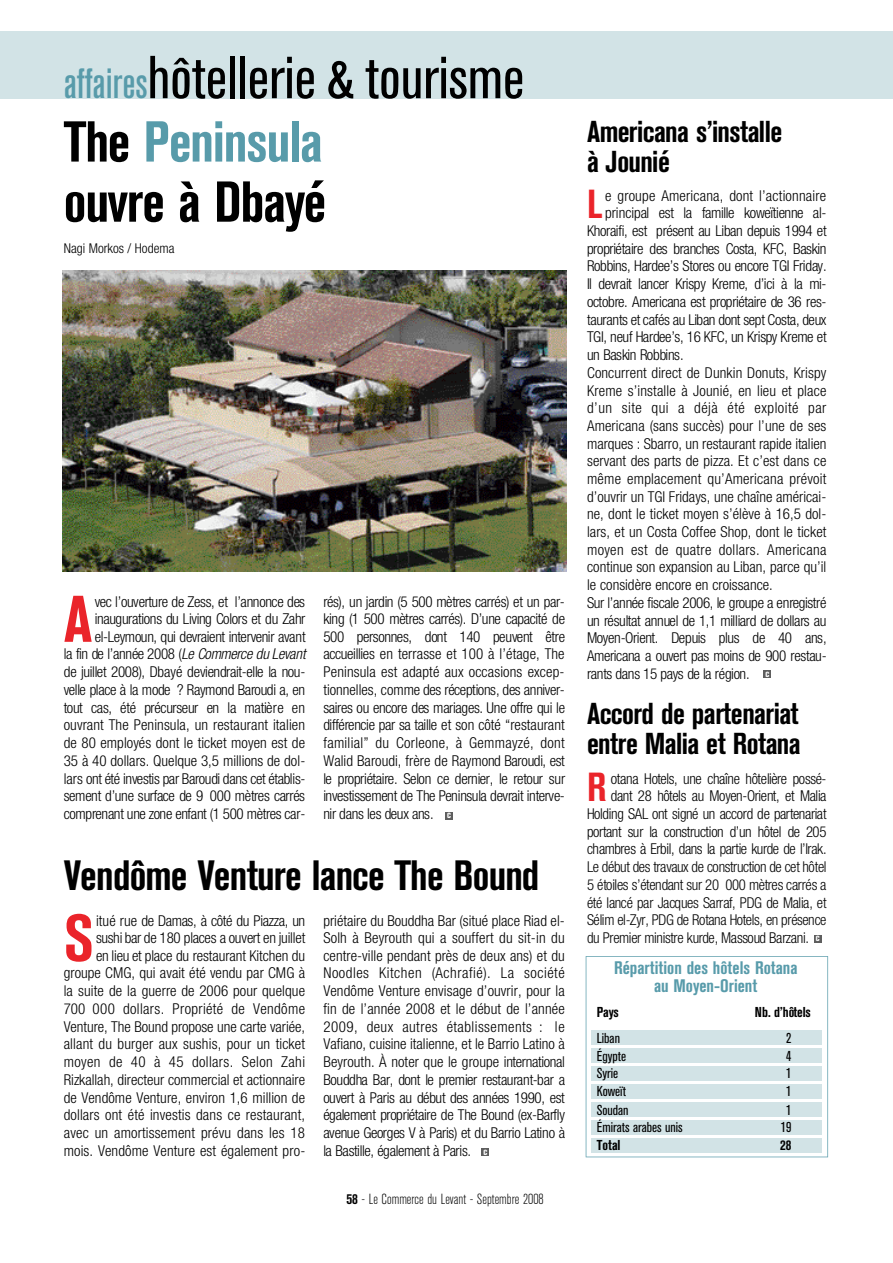
<style>
.page{position:relative;width:893px;height:1263px;background:#fff}
.page>*{position:absolute;margin:0;border:0;box-sizing:border-box;transform-origin:0 0}
.t1{font:700 condensed 65.25px "Akzidenz Grotesk BE";color:#ea242a}
.t2{font:condensed 60px "Akzidenz Grotesk BE";letter-spacing:.005em;color:#000}
.t3{font:700 condensed 57px/60.2px "Akzidenz Grotesk BE";letter-spacing:-.02em;color:#000}
.t4{font:700 condensed 42px "Akzidenz Grotesk BE";letter-spacing:-.02em;color:#000}
.t5{font:700 condensed 40.2px "Akzidenz Grotesk BE";color:#ea242a}
.t6{font:700 condensed 30px/29.8px "Akzidenz Grotesk BE";letter-spacing:-.02em;color:#000}
.t7{font:700 condensed 18px/18px "Akzidenz Grotesk BE";color:#589baa;text-align:center}
.t8{font:300 condensed 15px/17.7px "Helvetica Neue";letter-spacing:-.005em;color:#000;text-align:right}
.t9{font:300 condensed 15px "Helvetica Neue";letter-spacing:-.025em;color:#000}
.t10{font:300 condensed 15px "Helvetica Neue";letter-spacing:-.03em;color:#000}
.t11{font:300 condensed 15px "Helvetica Neue";letter-spacing:-.03em;color:#050505}
.t12{font:300 condensed 15px "Helvetica Neue";letter-spacing:.015em;color:#000}
.t13{font:300 condensed 15px "Helvetica Neue";letter-spacing:.02em;color:#000}
.t14{font:300 condensed 15px "Helvetica Neue";letter-spacing:.035em;color:#000}
.t15{font:300 condensed 15px "Helvetica Neue";letter-spacing:-.035em;color:#000}
.t16{font:300 condensed 14.55px "Akzidenz Grotesk BE";color:#000}
.t17{font:condensed 14.25px "Akzidenz Grotesk BE";color:#000}
.t18{font:700 condensed 14.25px "Akzidenz Grotesk BE";color:#000}
.t19{font:300 condensed 13.5px "Helvetica Neue";color:#000}
.t20{font:800 condensed 7.5px "Akzidenz Grotesk BE";color:#fff}
.s1{font-weight:500;font-size:42px;color:#589baa}
.s2{color:#589baa}
.s3{font-style:italic}
.s4{font-weight:700}
.s5{color:#050505}
.s6{color:#000}
</style>
<div class="page">
<div style="left:0;top:31px;width:892px;height:68px;background:#d2e3e6"></div>
<img style="left:62px;top:271px;width:504px;height:301px">
<svg style="left:585px;top:956px;width:243px;height:201px;fill:#d2e3e6"></svg>
<div style="left:445px;top:812px;width:8px;height:7px;background:#5e5e5e"></div>
<div style="left:481px;top:1148px;width:8px;height:8px;background:#5e5e5e"></div>
<div style="left:763px;top:671px;width:7px;height:7px;background:#5e5e5e"></div>
<div style="left:814px;top:935px;width:7px;height:7px;background:#5e5e5e"></div>
<h2 class="t2" style="left:64px;top:56px;width:462px"><span class="s1">affaires</span>h ô te lle rie &amp; to u rism e</h2>
<h3 class="t3" style="left:64px;top:116px;width:264px">The <span class="s2">Peninsula </span>ouvre à Dbayé</h3>
<p class="t19" style="left:64px;top:244px;width:112px">Nagi Morkos / Hodema</p>
<p class="t8" style="left:64px;top:594px;width:243px">vec l’ouverture de Zess, et l’annonce des inaugurations du Living Colors et du Zahr el-Leymoun, qui devraient intervenir avant<br>la fin de l’année 2008 (<span class="s3">Le Commerce du Levant </span>de juillet 2008), Dbayé deviendrait-elle la nou&shy;velle place à la mode ? Raymond Baroudi a, en tout cas, été précurseur en la matière en ouvrant The Peninsula, un restaurant italien de 80 employés dont le ticket moyen est de 35 à 40 dollars. Quelque 3,5 millions de dol&shy;lars ont été investis par Baroudi dans cet établis&shy;sement d’une surface de 9 000 mètres carrés comprenant une zone enfant (1 500 mètres car-</p>
<p class="t8" style="left:323px;top:594px;width:243px;text-align:justify">rés), un jardin (5 500 mètres carrés) et un par&shy;king (1 500 mètres carrés). D’une capacité de 500 personnes, dont 140 peuvent être a c c u e illies en terrasse et 100 à l’étage, The Peninsula est adapté aux occasions excep&shy;tionnelles, comme des réceptions, des anniver&shy;saires ou encore des mariages. Une offre qui le différencie par sa taille et son côté “restaurant familial” du Corleone, à Gemmayzé, dont Walid Baroudi, frère de Raymond Baroudi, est le propriétaire. Selon ce dernier, le retour sur investissement de The Peninsula devrait interve&shy;nir dans les deux ans.</p>
<h1 class="t1" style="left:64px;top:596px;width:30px">A</h1>
<p class="t20" style="left:447px;top:813px;width:5px">C</p>
<h3 class="t4" style="left:64px;top:860px;width:477px">Vendôme Venture lance The Bound</h3>
<h1 class="t1" style="left:64px;top:915px;width:31px">S</h1>
<p class="t8" style="left:64px;top:913px;width:243px">itué rue de Damas, à côté du Piazza, un<br>sushi bar de 180 places a ouvert en juillet<br>en lieu et place du restaurant Kitchen du groupe CMG, qui avait été vendu par CMG à la suite de la guerre de 2006 pour quelque 700 000 dollars. Propriété de Vendôme Venture, The Bound propose une carte variée, allant du burger aux sushis, pour un ticket moyen de 40 à 45 dollars. Selon Zahi Rizkallah, directeur commercial et actionnaire de Vendôme Venture, environ 1,6 million de dollars ont été investis dans ce restaurant, avec un amortissement prévu dans les 18 mois. Vendôme Venture est également pro-</p>
<p class="t8" style="left:323px;top:913px;width:243px;text-align:justify">priétaire du Bouddha Bar (situé place Riad el-Solh à Beyrouth qui a souffert du sit-in du centre-ville pendant près de deux ans) et du Noodles Kitchen (Achrafié). La société Vendôme Venture envisage d’ouvrir, pour la fin de l’année 2008 et le début de l’année 2009, deux autres établissements : le Vafiano, cuisine italienne, et le Barrio Latino à Beyrouth. À noter que le groupe international Bouddha Bar, dont le premier restaurant-bar a ouvert à Paris au début des années 1990, est également propriétaire de The Bound (ex-Barfly avenue Georges V à Paris) et du Barrio Latino à la Bastille, également à Paris.</p>
<p class="t20" style="left:483px;top:1150px;width:5px">C</p>
<p class="t16" style="left:346px;top:1194px;width:199px"><span class="s4">58</span> - Le Commerce du Levant - Septembre 2008</p>
<h3 class="t6" style="left:587px;top:120px;width:197px">Americana s’installe à Jounié</h3>
<h3 class="t5" style="left:587px;top:190px;width:17px">L</h3>
<p class="t12" style="left:605px;top:190px;width:222px">e groupe Americana, dont l’actionnaire</p>
<p class="t8" style="left:605px;top:206px;width:223px">principal est la famille koweïtienne al-</p>
<p class="t9" style="left:587px;top:225px;width:241px">Khoraifi, est présent au Liban depuis 1994 et</p>
<p class="t9" style="left:587px;top:243px;width:241px">propriétaire des branches Costa, KFC, Baskin</p>
<p class="t8" style="left:587px;top:258px;width:241px">Robbins, Hardee’s Stores ou encore TGI Friday.</p>
<p class="t9" style="left:587px;top:279px;width:241px">Il devrait lancer Krispy Kreme, d’ici à la mi-</p>
<p class="t8" style="left:587px;top:294px;width:241px">octobre. Americana est propriétaire de 36 res-</p>
<p class="t8" style="left:587px;top:312px;width:241px">taurants et cafés au Liban dont sept Costa, deux</p>
<p class="t8" style="left:587px;top:329px;width:241px">TGI, neuf Hardee’s, 16 KFC, un Krispy Kreme et</p>
<p class="t15" style="left:587px;top:349px;width:98px">un Baskin Robbins.</p>
<p class="t8" style="left:587px;top:365px;width:241px">Concurrent direct de Dunkin Donuts, Krispy</p>
<p class="t8" style="left:587px;top:383px;width:241px">Kreme s’installe à Jounié, en lieu et place</p>
<p class="t14" style="left:587px;top:403px;width:241px">d’un site qui a déjà été exploité par</p>
<p class="t8" style="left:587px;top:418px;width:241px">Americana (sans succès) pour l’une de ses</p>
<p class="t8" style="left:587px;top:436px;width:241px">marques : Sbarro, un restaurant rapide italien</p>
<p class="t8" style="left:587px;top:453px;width:241px">servant des parts de pizza. Et c’est dans ce</p>
<p class="t12" style="left:587px;top:473px;width:241px">même emplacement qu’Americana prévoit</p>
<p class="t8" style="left:587px;top:489px;width:241px">d’ouvrir un TGI Fridays, une chaîne américai-</p>
<p class="t8" style="left:587px;top:507px;width:241px">ne, dont le ticket moyen s’élève à 16,5 dol-</p>
<p class="t8" style="left:587px;top:524px;width:241px">lars, et un Costa Coffee Shop, dont le ticket</p>
<p class="t13" style="left:587px;top:544px;width:241px">moyen est de quatre dollars. Americana</p>
<p class="t8" style="left:587px;top:559px;width:241px">continue son expansion au Liban, parce qu’il</p>
<p class="t8" style="left:587px;top:577px;width:187px">le considère encore en croissance.</p>
<p class="t9" style="left:587px;top:597px;width:241px">Sur l’année fiscale 2006, le groupe a enregistré</p>
<p class="t8" style="left:587px;top:613px;width:241px">un résultat annuel de 1,1 milliard de dollars au</p>
<p class="t9" style="left:587px;top:633px;width:241px">Moyen-Orient. Depuis plus de 40 ans,</p>
<p class="t9" style="left:587px;top:650px;width:241px">Americana a ouvert pas moins de 900 restau-</p>
<p class="t10" style="left:587px;top:668px;width:164px">rants dans 15 pays de la région.</p>
<p class="t20" style="left:765px;top:672px;width:5px">C</p>
<h3 class="t6" style="left:587px;top:701px;width:215px">Accord de partenariat entre Malia et Rotana</h3>
<h3 class="t5" style="left:587px;top:773px;width:21px">R</h3>
<p class="t10" style="left:611px;top:773px;width:217px">o tana Hotels, une chaîne hôtelière possé-</p>
<p class="t10" style="left:611px;top:791px;width:217px">dant 28 hôtels au Moyen-Orient, et Malia</p>
<p class="t10" style="left:587px;top:808px;width:241px">Holding SAL ont signé un accord de partenariat</p>
<p class="t10" style="left:587px;top:826px;width:241px">portant sur la construction d’un hôtel de 205</p>
<p class="t10" style="left:587px;top:844px;width:241px">chambres à Erbil, dans la <span class="s5">partie kurde de l’Irak.</span></p>
<p class="t11" style="left:587px;top:861px;width:241px">Le début des travaux de construction de cet hôtel</p>
<p class="t11" style="left:587px;top:879px;width:241px">5 étoiles s’étendant sur 20 000 mètres carrés a</p>
<p class="t11" style="left:587px;top:897px;width:241px">été lancé par Jacques Sarraf, PDG de Malia, et</p>
<p class="t11" style="left:587px;top:914px;width:241px">Sélim el-Zyr, PDG de Rotana Hotels, en présence</p>
<p class="t11" style="left:587px;top:932px;width:223px">du Premier ministre kurde, M<span class="s6">assoud Barza n i.</span></p>
<p class="t20" style="left:815px;top:936px;width:5px">C</p>
<p class="t7" style="left:614px;top:960px;width:185px">Répartition des hôtels Rotana au Moyen-Orient</p>
<p class="t18" style="left:597px;top:1007px;width:24px">P a ys</p>
<p class="t18" style="left:755px;top:1007px;width:57px">Nb. d’hôtels</p>
<p class="t17" style="left:597px;top:1032px;width:25px">Liban</p>
<p class="t17" style="left:786px;top:1032px;width:7px">2</p>
<p class="t17" style="left:597px;top:1050px;width:31px">Égypte</p>
<p class="t17" style="left:786px;top:1050px;width:7px">4</p>
<p class="t17" style="left:597px;top:1068px;width:23px">Syrie</p>
<p class="t17" style="left:786px;top:1068px;width:7px">1</p>
<p class="t17" style="left:597px;top:1086px;width:31px">Koweït</p>
<p class="t17" style="left:786px;top:1086px;width:7px">1</p>
<p class="t17" style="left:597px;top:1104px;width:33px">Soudan</p>
<p class="t17" style="left:786px;top:1104px;width:7px">1</p>
<p class="t17" style="left:597px;top:1122px;width:87px">Émirats arabes unis</p>
<p class="t17" style="left:780px;top:1122px;width:12px">19</p>
<p class="t18" style="left:597px;top:1140px;width:25px">Total</p>
<p class="t18" style="left:780px;top:1140px;width:13px">28</p>
</div>
